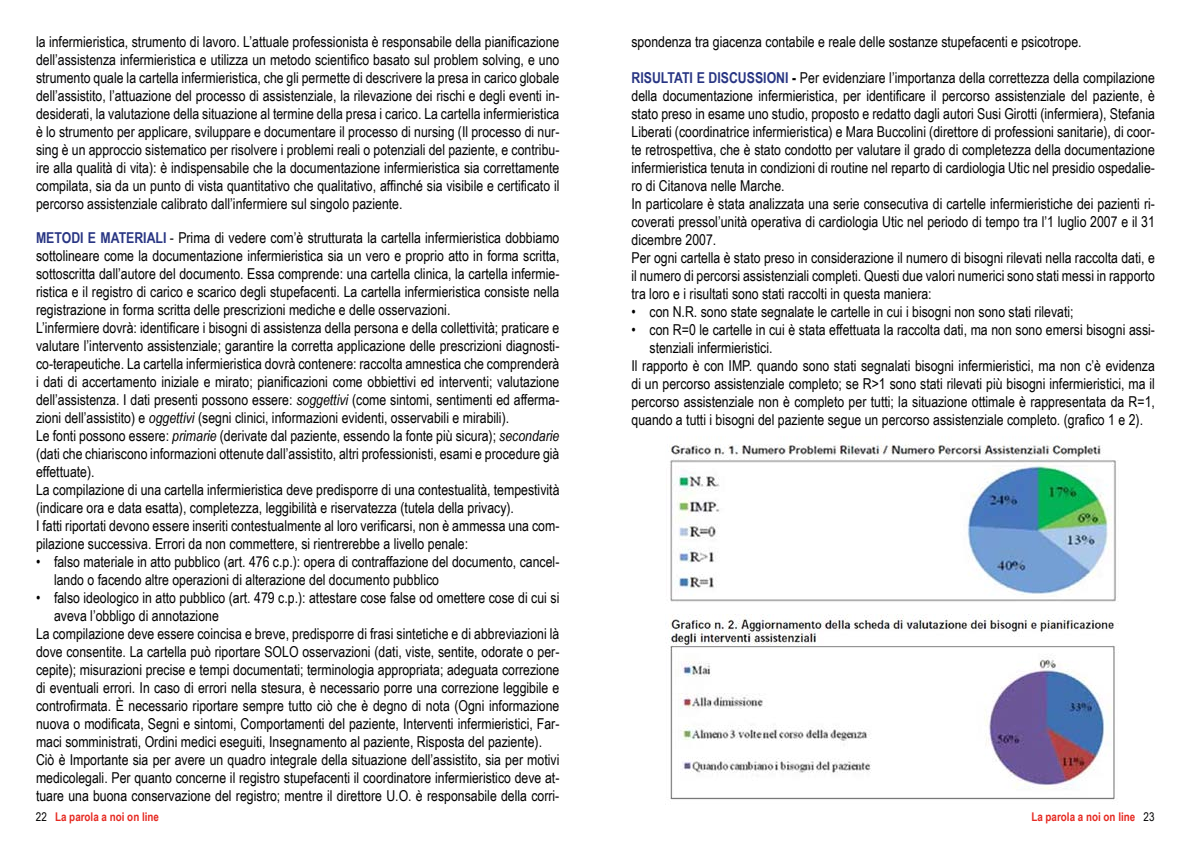
<style>
.page{position:relative;width:1191px;height:842px;background:#fff}
.page>*{position:absolute;margin:0;border:0;box-sizing:border-box;transform-origin:0 0}
.t1{font:15px/18px "Arial Narrow";color:#000}
.t2{font:15px/18px "Arial Narrow";color:#020203;text-align:justify}
.t3{font:700 12px "Arial Narrow";color:#e62a22}
.s1{font-weight:700;color:#283583}
.s2{font-style:italic}
.s3{font-weight:700}
.s4{font-weight:400;color:#000}
.s5{font-weight:400;color:#020203}
</style>
<div class="page">
<img style="left:669px;top:444px;width:447px;height:158px">
<img style="left:669px;top:614px;width:449px;height:186px">
<p class="t2" style="left:36px;top:32px;width:525px">la infermieristica, strumento di lavoro. L’attuale professionista è responsabile della pianificazione dell’assistenza infermieristica e utilizza un metodo scientifico basato sul problem solving, e uno strumento quale la cartella infermieristica, che gli permette di descrivere la presa in carico globale dell’assistito, l’attuazione del processo di assistenziale, la rilevazione dei rischi e degli eventi in&shy;desiderati, la valutazione della situazione al termine della presa i carico. La cartella infermieristica è lo strumento per applicare, sviluppare e documentare il processo di nursing (Il processo di nur&shy;sing è un approccio sistematico per risolvere i problemi reali o potenziali del paziente, e contribu&shy;ire alla qualità di vita): è indispensabile che la documentazione infermieristica sia correttamente compilata, sia da un punto di vista quantitativo che qualitativo, affinché sia visibile e certificato il percorso assistenziale calibrato dall’infermiere sul singolo paziente.</p>
<p class="t1" style="left:36px;top:228px;width:525px"><span class="s1">METODI E MATERIALI</span> - Prima di vedere com’è strutturata la cartella infermieristica dobbiamo sottolineare come la documentazione infermieristica sia un vero e proprio atto in forma scritta, sottoscritta dall’autore del documento. Essa comprende: una cartella clinica, la cartella infermie&shy;ristica e il registro di carico e scarico degli stupefacenti. La cartella infermieristica consiste nella registrazione in forma scritta delle prescrizioni mediche e delle osservazioni.<br>L’infermiere dovrà: identificare i bisogni di assistenza della persona e della collettività; praticare e valutare l’intervento assistenziale; garantire la corretta applicazione delle prescrizioni diagnosti&shy;co-terapeutiche. La cartella infermieristica dovrà contenere: raccolta amnestica che comprenderà i dati di accertamento iniziale e mirato; pianificazioni come obbiettivi ed interventi; valutazione dell’assistenza. I dati presenti possono essere: <span class="s2">soggettivi</span> (come sintomi, sentimenti ed afferma&shy;zioni dell’assistito) e <span class="s2">oggettivi</span> (segni clinici, informazioni evidenti, osservabili e mirabili).<br>Le fonti possono essere: <span class="s2">primarie</span> (derivate dal paziente, essendo la fonte più sicura); <span class="s2">secondarie </span>(dati che chiariscono informazioni ottenute dall’assistito, altri professionisti, esami e procedure già effettuate).<br>La compilazione di una cartella infermieristica deve predisporre di una contestualità, tempestività (indicare ora e data esatta), completezza, leggibilità e riservatezza (tutela della privacy).<br>I fatti riportati devono essere inseriti contestualmente al loro verificarsi, non è ammessa una com&shy;pilazione successiva. Errori da non commettere, si rientrerebbe a livello penale:</p>
<p class="t1" style="left:54px;top:552px;width:507px;text-indent:-18px">• falso materiale in atto pubblico (art. 476 c.p.): opera di contraffazione del documento, cancel&shy;lando o facendo altre operazioni di alterazione del documento pubblico</p>
<p class="t1" style="left:36px;top:588px;width:525px">• falso ideologico in atto pubblico (art. 479 c.p.): attestare cose false od omettere cose di cui si</p>
<p class="t1" style="left:54px;top:606px;width:166px">aveva l’obbligo di annotazione</p>
<p class="t1" style="left:36px;top:624px;width:525px">La compilazione deve essere coincisa e breve, predisporre di frasi sintetiche e di abbreviazioni là</p>
<p class="t1" style="left:36px;top:642px;width:525px">dove consentite. La cartella può riportare SOLO osservazioni (dati, viste, sentite, odorate o per-</p>
<p class="t1" style="left:36px;top:660px;width:525px">cepite); misurazioni precise e tempi documentati; terminologia appropriata; adeguata correzione</p>
<p class="t1" style="left:36px;top:678px;width:525px">di eventuali errori. In caso di errori nella stesura, è necessario porre una correzione leggibile e</p>
<p class="t1" style="left:36px;top:696px;width:525px">controfirmata. È necessario riportare sempre tutto ciò che è degno di nota (Ogni informazione</p>
<p class="t1" style="left:36px;top:714px;width:525px">nuova o modificata, Segni e sintomi, Comportamenti del paziente, Interventi infermieristici, Far-</p>
<p class="t1" style="left:36px;top:732px;width:507px">maci somministrati, Ordini medici eseguiti, Insegnamento al paziente, Risposta del paziente).</p>
<p class="t1" style="left:36px;top:750px;width:525px">Ciò è Importante sia per avere un quadro integrale della situazione dell’assistito, sia per motivi</p>
<p class="t1" style="left:36px;top:768px;width:525px">medicolegali. Per quanto concerne il registro stupefacenti il coordinatore infermieristico deve at-</p>
<p class="t1" style="left:36px;top:786px;width:525px">tuare una buona conservazione del registro; mentre il direttore U.O. è responsabile della corri-</p>
<p class="t1" style="left:631px;top:32px;width:451px">spondenza tra giacenza contabile e reale delle sostanze stupefacenti e psicotrope.</p>
<p class="t1" style="left:631px;top:68px;width:525px"><span class="s1">RISULTATI E DISCUSSIONI</span> <span class="s3">-</span> Per evidenziare l’importanza della correttezza della compilazione della documentazione infermieristica, per identificare il percorso assistenziale del paziente, è stato preso in esame uno studio, proposto e redatto dagli autori Susi Girotti (infermiera), Stefania Liberati (coordinatrice infermieristica) e Mara Buccolini (direttore di professioni sanitarie), di coor&shy;te retrospettiva, che è stato condotto per valutare il grado di completezza della documentazione infermieristica tenuta in condizioni di routine nel reparto di cardiologia Utic nel presidio ospedalie&shy;ro di Citanova nelle Marche.<br>In particolare è stata analizzata una serie consecutiva di cartelle infermieristiche dei pazienti ri&shy;coverati pressol’unità operativa di cardiologia Utic nel periodo di tempo tra l’1 luglio 2007 e il 31 dicembre 2007.<br>Per ogni cartella è stato preso in considerazione il numero di bisogni rilevati nella raccolta dati, e il numero di percorsi assistenziali completi. Questi due valori numerici sono stati messi in rapporto tra loro e i risultati sono stati raccolti in questa maniera:</p>
<p class="t1" style="left:631px;top:302px;width:443px">• con N.R. sono state segnalate le cartelle in cui i bisogni non sono stati rilevati;</p>
<p class="t1" style="left:631px;top:320px;width:525px">• con R=0 le cartelle in cui è stata effettuata la raccolta dati, ma non sono emersi bisogni assi-</p>
<p class="t1" style="left:649px;top:338px;width:125px">stenziali infermieristici.</p>
<p class="t1" style="left:631px;top:356px;width:525px">Il rapporto è con IMP. quando sono stati segnalati bisogni infermieristici, ma non c’è evidenza</p>
<p class="t1" style="left:631px;top:374px;width:525px">di un percorso assistenziale completo; se R&gt;1 sono stati rilevati più bisogni infermieristici, ma il</p>
<p class="t1" style="left:631px;top:392px;width:525px">percorso assistenziale non è completo per tutti; la situazione ottimale è rappresentata da R=1,</p>
<p class="t1" style="left:631px;top:410px;width:513px">quando a tutti i bisogni del paziente segue un percorso assistenziale completo. (grafico 1 e 2).</p>
<p class="t3" style="left:36px;top:807px;width:125px"><span class="s4">22</span> La parola a noi on line</p>
<p class="t3" style="left:1031px;top:807px;width:125px">La parola a noi on line <span class="s5">23</span></p>
</div>
